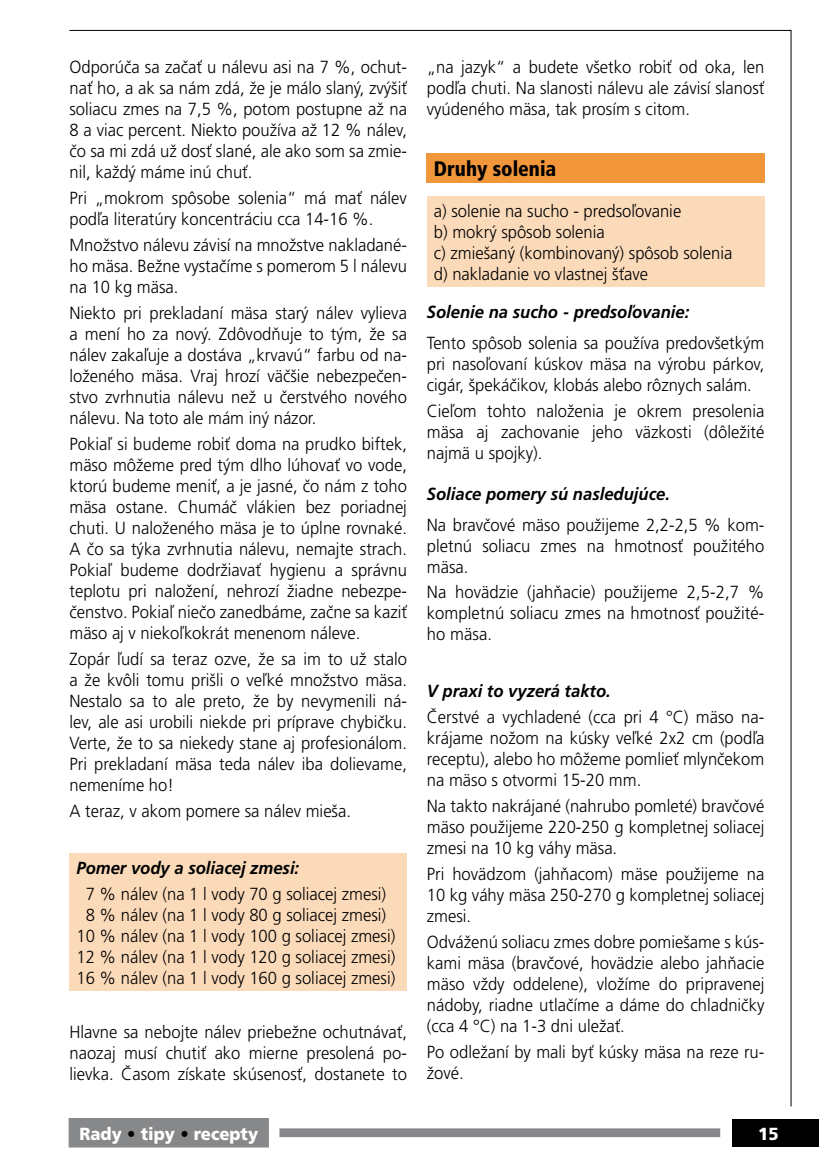
<style>
.page{position:relative;width:819px;height:1166px;background:#fff}
.page>*{position:absolute;margin:0;border:0;box-sizing:border-box;transform-origin:0 0}
._04_Kap_2{font:900 condensed 21px "Frutiger CE";color:#000;scale:.95 1}
._01_Zakl{font:300 17.5px/21px "Frutiger CE";color:#000;text-align:justify;scale:.95 1}
._01_Zakl_neods{font:300 17.5px "Frutiger CE";color:#000;scale:.95 1}
._04_Kap_3{font:italic 700 17.5px "Frutiger CE";color:#000;scale:.95 1}
._01_Zakl-2{font:italic 700 17.5px "Frutiger CE";color:#000;scale:.95 1}
.t1{font:900 17.5px "Frutiger CE";color:#fff;scale:.95 1}
.s1{color:#000}
</style>
<div class="page">
<div style="left:279px;top:1128px;width:441px;height:9px;background:#87888a"></div>
<div style="left:732px;top:1119px;width:87px;height:27px;background:#000"></div>
<div style="left:69px;top:1119px;width:199px;height:27px;background:#87888a"></div>
<div style="left:69px;top:1118px;width:200px;height:29px;border:2px solid #87888a"></div>
<div style="left:69px;top:853px;width:338px;height:137px;background:#fbdaba"></div>
<div style="left:427px;top:153px;width:338px;height:30px;background:#f2963b"></div>
<div style="left:427px;top:196px;width:337px;height:91px;background:#fbdaba"></div>
<p class="_01_Zakl" style="left:69px;top:57px;width:357px">Odporúča sa začať u nálevu asi na 7 %, ochut&shy;nať ho, a ak sa nám zdá, že je málo slaný, zvýšiť soliacu zmes na 7,5 %, potom postupne až na 8 a viac percent. Niekto používa až 12 % nálev, čo sa mi zdá už dosť slané, ale ako som sa zmie&shy;nil, každý máme inú chuť.</p>
<p class="_01_Zakl" style="left:69px;top:188px;width:357px">Pri „mokrom spôsobe solenia“ má mať nálev podľa literatúry koncentráciu cca 14-16 %.</p>
<p class="_01_Zakl" style="left:69px;top:235px;width:357px">Množstvo nálevu závisí na množstve nakladané&shy;ho mäsa. Bežne vystačíme s pomerom 5 l nálevu na 10 kg mäsa.</p>
<p class="_01_Zakl" style="left:69px;top:302px;width:357px">Niekto pri prekladaní mäsa starý nálev vylieva a mení ho za nový. Zdôvodňuje to tým, že sa nálev zakaľuje a dostáva „krvavú“ farbu od na&shy;loženého mäsa. Vraj hrozí väčšie nebezpečen&shy;stvo zvrhnutia nálevu než u čerstvého nového nálevu. Na toto ale mám iný názor.</p>
<p class="_01_Zakl" style="left:69px;top:433px;width:357px">Pokiaľ si budeme robiť doma na prudko biftek, mäso môžeme pred tým dlho lúhovať vo vode, ktorú budeme meniť, a je jasné, čo nám z toho mäsa ostane. Chumáč vlákien bez poriadnej chuti. U naloženého mäsa je to úplne rovnaké.<br>A čo sa týka zvrhnutia nálevu, nemajte strach.<br>Pokiaľ budeme dodržiavať hygienu a správnu teplotu pri naložení, nehrozí žiadne nebezpe&shy;čenstvo. Pokiaľ niečo zanedbáme, začne sa kaziť mäso aj v niekoľkokrát menenom náleve.</p>
<p class="_01_Zakl" style="left:69px;top:648px;width:357px">Zopár ľudí sa teraz ozve, že sa im to už stalo a že kvôli tomu prišli o veľké množstvo mäsa.<br>Nestalo sa to ale preto, že by nevymenili ná&shy;lev, ale asi urobili niekde pri príprave chybičku.<br>Verte, že to sa niekedy stane aj profesionálom.<br>Pri prekladaní mäsa teda nálev iba dolievame, nemeníme ho!</p>
<p class="_01_Zakl" style="left:69px;top:800px;width:298px">A teraz, v akom pomere sa nálev mieša.</p>
<p class="_04_Kap_3" style="left:76px;top:857px;width:236px">Pomer vody a soliacej zmesi:</p>
<p class="_01_Zakl_neods" style="left:86px;top:883px;width:318px">7 % nálev (na 1 l vody 70 g soliacej zmesi)</p>
<p class="_01_Zakl_neods" style="left:86px;top:904px;width:318px">8 % nálev (na 1 l vody 80 g soliacej zmesi)</p>
<p class="_01_Zakl_neods" style="left:76px;top:925px;width:337px">10 % nálev (na 1 l vody 100 g soliacej zmesi)</p>
<p class="_01_Zakl_neods" style="left:76px;top:946px;width:337px">12 % nálev (na 1 l vody 120 g soliacej zmesi)</p>
<p class="_01_Zakl_neods" style="left:76px;top:967px;width:337px">16 % nálev (na 1 l vody 160 g soliacej zmesi)</p>
<p class="_01_Zakl" style="left:69px;top:1021px;width:357px">Hlavne sa nebojte nálev priebežne ochutnávať, naozaj musí chutiť ako mierne presolená po&shy;lievka. Časom získate skúsenosť, dostanete to</p>
<p class="_01_Zakl" style="left:427px;top:57px;width:357px">„na jazyk“ a budete všetko robiť od oka, len podľa chuti. Na slanosti nálevu ale závisí slanosť vyúdeného mäsa, tak prosím s citom.</p>
<p class="_04_Kap_2" style="left:434px;top:157px;width:130px">Druhy solenia</p>
<p class="_01_Zakl_neods" style="left:434px;top:201px;width:262px">a) solenie na sucho - predsoľovanie</p>
<p class="_01_Zakl_neods" style="left:434px;top:222px;width:181px">b) mokrý spôsob solenia</p>
<p class="_01_Zakl_neods" style="left:434px;top:243px;width:316px">c) zmiešaný (kombinovaný) spôsob solenia</p>
<p class="_01_Zakl_neods" style="left:434px;top:264px;width:227px">d) nakladanie vo vlastnej šťave</p>
<p class="_04_Kap_3" style="left:427px;top:302px;width:278px">Solenie na sucho - predsoľovanie:</p>
<p class="_01_Zakl" style="left:427px;top:332px;width:357px">Tento spôsob solenia sa používa predovšetkým pri nasoľovaní kúskov mäsa na výrobu párkov, cigár, špekáčikov, klobás alebo rôznych salám.</p>
<p class="_01_Zakl" style="left:427px;top:400px;width:357px">Cieľom tohto naloženia je okrem presolenia mäsa aj zachovanie jeho väzkosti (dôležité najmä u spojky).</p>
<p class="_04_Kap_3" style="left:427px;top:483px;width:257px">Soliace pomery sú nasledujúce.</p>
<p class="_01_Zakl" style="left:427px;top:514px;width:357px">Na bravčové mäso použijeme 2,2-2,5 % kom&shy;pletnú soliacu zmes na hmotnosť použitého mäsa.</p>
<p class="_01_Zakl" style="left:427px;top:582px;width:357px">Na hovädzie (jahňacie) použijeme 2,5-2,7 % kompletnú soliacu zmes na hmotnosť použité&shy;ho mäsa.</p>
<p class="_01_Zakl-2" style="left:427px;top:681px;width:195px">V praxi to vyzerá takto.</p>
<p class="_01_Zakl" style="left:427px;top:707px;width:357px">Čerstvé a vychladené (cca pri 4 °C) mäso na&shy;krájame nožom na kúsky veľké 2x2 cm (podľa receptu), alebo ho môžeme pomlieť mlynčekom na mäso s otvormi 15-20 mm.</p>
<p class="_01_Zakl" style="left:427px;top:796px;width:357px">Na takto nakrájané (nahrubo pomleté) bravčové mäso použijeme 220-250 g kompletnej soliacej zmesi na 10 kg váhy mäsa.</p>
<p class="_01_Zakl" style="left:427px;top:863px;width:357px">Pri hovädzom (jahňacom) mäse použijeme na 10 kg váhy mäsa 250-270 g kompletnej soliacej zmesi.</p>
<p class="_01_Zakl" style="left:427px;top:931px;width:357px">Odváženú soliacu zmes dobre pomiešame s kús&shy;kami mäsa (bravčové, hovädzie alebo jahňacie mäso vždy oddelene), vložíme do pripravenej nádoby, riadne utlačíme a dáme do chladničky (cca 4 °C) na 1-3 dni uležať.</p>
<p class="_01_Zakl" style="left:427px;top:1041px;width:357px">Po odležaní by mali byť kúsky mäsa na reze ru&shy;žové.</p>
<p class="t1" style="left:79px;top:1123px;width:190px">Rady <span class="s1">•</span> tipy <span class="s1">•</span> recepty</p>
<p class="t1" style="left:758px;top:1123px;width:23px">15</p>
</div>
